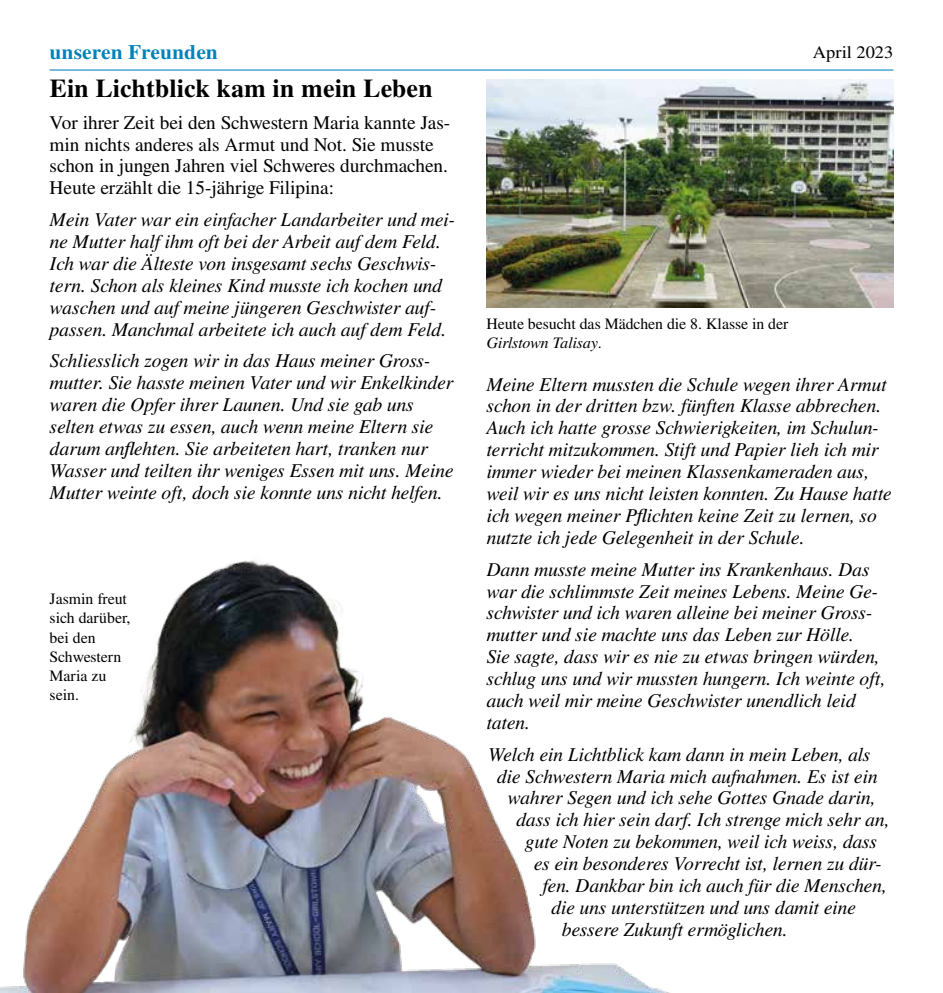
<style>
.page{position:relative;width:943px;height:993px;background:#fff}
.page>*{position:absolute;margin:0;border:0;box-sizing:border-box;transform-origin:0 0}
.t1{font:500 26.25px "Nimbus Rom No 9 L";color:#000}
.t2{font:500 21px "Nimbus Rom No 9 L";color:#0082b9}
.t3{font:italic 19.25px/21.9px "Nimbus Rom No 9 L";color:#000}
.t4{font:19.25px/21.9px "Nimbus Rom No 9 L";color:#000}
.t5{font:17.5px "Nimbus Rom No 9 L";color:#000;scale:1.05 1}
.t6{font:15.75px/19.2px "Nimbus Rom No 9 L";color:#000}
.s1{font-style:italic}
</style>
<div class="page">
<hr style="left:50px;top:69px;width:843px;height:1px;background:#0082b9">
<img style="left:0;top:560px;width:666px;height:432px">
<img style="left:486px;top:79px;width:407px;height:228px">
<p class="t2" style="left:50px;top:37px;width:170px">unseren Freunden</p>
<p class="t5" style="left:812px;top:39px;width:78px">April 2023</p>
<h1 class="t1" style="left:50px;top:69px;width:384px">Ein Lichtblick kam in mein Leben</h1>
<p class="t4" style="left:50px;top:110px;width:402px">Vor ihrer Zeit bei den Schwestern Maria kannte Jas&shy;min nichts anderes als Armut und Not. Sie musste schon in jungen Jahren viel Schweres durchmachen.<br>Heute erzählt die 15-jährige Filipina:</p>
<p class="t3" style="left:50px;top:209px;width:407px">Mein Vater war ein einfacher Landarbeiter und mei&shy;ne Mutter half ihm oft bei der Arbeit auf dem Feld.<br>Ich war die Älteste von insgesamt sechs Geschwis&shy;tern. Schon als kleines Kind musste ich kochen und waschen und auf meine jüngeren Geschwister auf&shy;passen. Manchmal arbeitete ich auch auf dem Feld.</p>
<p class="t3" style="left:50px;top:350px;width:405px">Schliesslich zogen wir in das Haus meiner Gross&shy;mutter. Sie hasste meinen Vater und wir Enkelkinder waren die Opfer ihrer Launen. Und sie gab uns selten etwas zu essen, auch wenn meine Eltern sie darum anflehten. Sie arbeiteten hart, tranken nur Wasser und teilten ihr weniges Essen mit uns. Meine Mutter weinte oft, doch sie konnte uns nicht helfen.</p>
<p class="t6" style="left:486px;top:313px;width:303px">Heute besucht das Mädchen die 8. Klasse in der<br><span class="s1">Girlstown Talisay</span>.</p>
<p class="t3" style="left:486px;top:373px;width:406px">Meine Eltern mussten die Schule wegen ihrer Armut schon in der dritten bzw. fünften Klasse abbrechen.<br>Auch ich hatte grosse Schwierigkeiten, im Schulun&shy;terricht mitzukommen. Stift und Papier lieh ich mir immer wieder bei meinen Klassenkameraden aus, weil wir es uns nicht leisten konnten. Zu Hause hatte ich wegen meiner Pflichten keine Zeit zu lernen, so nutzte ich jede Gelegenheit in der Schule.</p>
<p class="t3" style="left:486px;top:558px;width:400px">Dann musste meine Mutter ins Krankenhaus. Das war die schlimmste Zeit meines Lebens. Meine Ge&shy;schwister und ich waren alleine bei meiner Gross&shy;mutter und sie machte uns das Leben zur Hölle.<br>Sie sagte, dass wir es nie zu etwas bringen würden, schlug uns und wir mussten hungern. Ich weinte oft, auch weil mir meine Geschwister unendlich leid taten.</p>
<p class="t3" style="left:488px;top:743px;width:384px">Welch ein Lichtblick kam dann in mein Leben, als</p>
<p class="t3" style="left:497px;top:765px;width:382px">die Schwestern Maria mich aufnahmen. Es ist ein</p>
<p class="t3" style="left:507px;top:787px;width:369px">wahrer Segen und ich sehe Gottes Gnade darin,</p>
<p class="t3" style="left:516px;top:808px;width:374px">dass ich hier sein darf. Ich strenge mich sehr an,</p>
<p class="t3" style="left:525px;top:830px;width:354px">gute Noten zu bekommen, weil ich weiss, dass</p>
<p class="t3" style="left:533px;top:852px;width:349px">es ein besonderes Vorrecht ist, lernen zu dür-</p>
<p class="t3" style="left:542px;top:874px;width:346px">fen. Dankbar bin ich auch für die Menschen,</p>
<p class="t3" style="left:551px;top:896px;width:306px">die uns unterstützen und uns damit eine</p>
<p class="t3" style="left:561px;top:918px;width:227px">bessere Zukunft ermöglichen.</p>
<p class="t6" style="left:50px;top:588px;width:82px">Jasmin freut sich darüber, bei den<br>Schwestern<br>Maria zu sein.</p>
</div>
